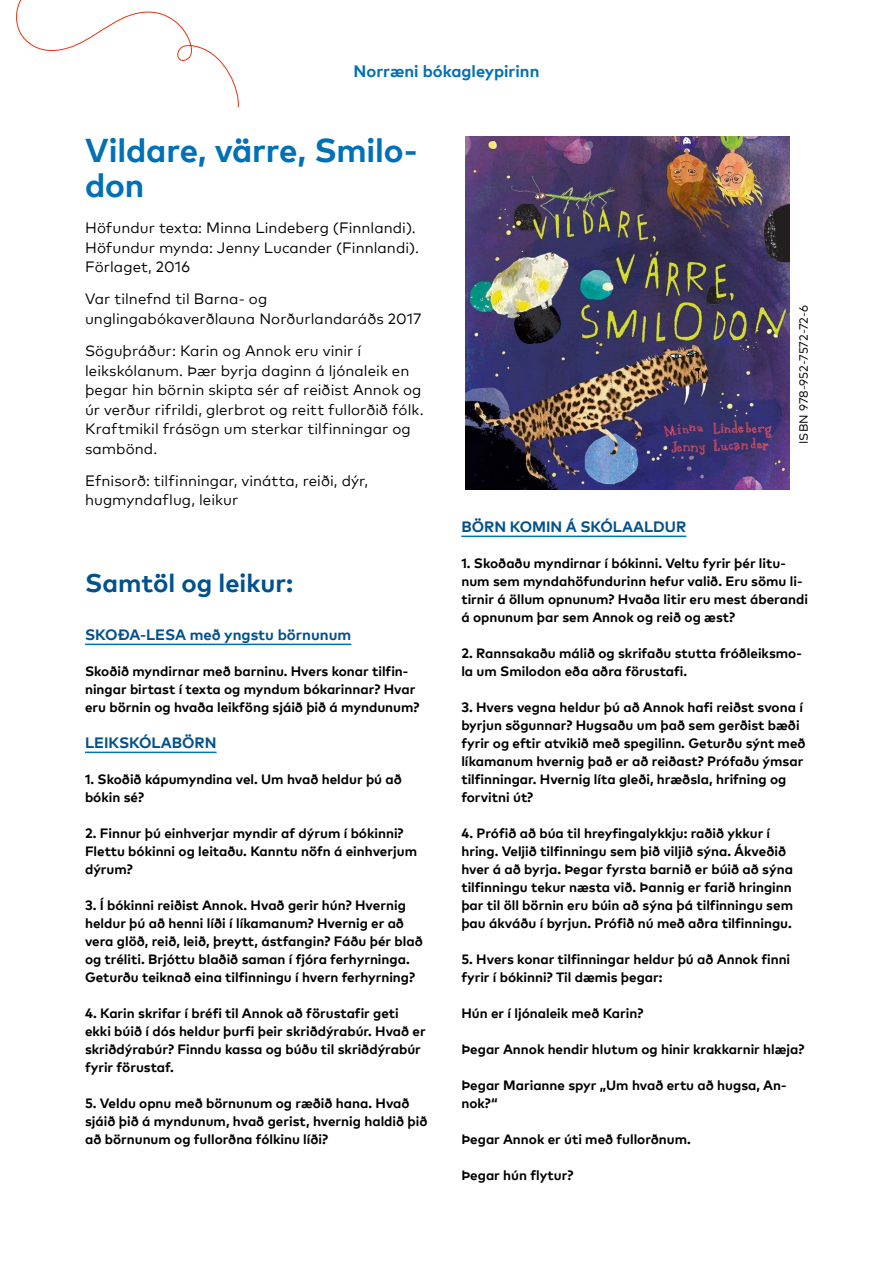
<style>
.page{position:relative;width:893px;height:1263px;background:#fff}
.page>*{position:absolute;margin:0;border:0;box-sizing:border-box;transform-origin:0 0}
.t1{font:700 33px/34.5px "Mark Pro";letter-spacing:-.005em;color:#0070b7}
.t2{font:700 25.5px "Mark Pro";color:#00518d}
.Header_txt{font:700 16.5px "Mark Pro";color:#0070b7}
.P_10{font:15px/19.5px "Mark Pro";letter-spacing:.005em;color:#000}
.P_10_space{font:15px "Mark Pro";letter-spacing:.005em;color:#000}
.Alleviivattu_väliotsikko{font:700 15px "Mark Pro";color:#00518d}
.P_9_12_bold_space{font:700 13.5px/18px "Mark Pro";color:#000}
.ISBN{font:12px "Mark Pro";color:#000}
</style>
<div class="page">
<hr style="left:85px;top:644px;width:266px;height:1px;background:#0070b7">
<hr style="left:85px;top:752px;width:132px;height:1px;background:#0070b7">
<hr style="left:461px;top:536px;width:225px;height:1px;background:#0070b7">
<svg style="left:16px;top:0;width:223px;height:108px"></svg>
<img style="left:465px;top:137px;width:324px;height:352px">
<p class="Header_txt" style="left:353px;top:58px;width:187px">Norræni bókagleypirinn</p>
<h1 class="t1" style="left:85px;top:130px;width:334px">Vildare, värre, Smilo&shy;don</h1>
<p class="P_10_space" style="left:85px;top:217px;width:332px">Höfundur texta: Minna Lindeberg (Finnlandi).</p>
<p class="P_10_space" style="left:85px;top:236px;width:335px">Höfundur mynda: Jenny Lucander (Finnlandi).</p>
<p class="P_10" style="left:85px;top:256px;width:106px">Förlaget, 2016</p>
<p class="P_10" style="left:85px;top:288px;width:338px">Var tilnefnd til Barna- og unglingabókaverðlauna Norðurlandaráðs 2017</p>
<p class="P_10" style="left:85px;top:340px;width:340px">Söguþráður: Karin og Annok eru vinir í leikskólanum. Þær byrja daginn á ljónaleik en þegar hin börnin skipta sér af reiðist Annok og úr verður rifrildi, glerbrot og reitt fullorðið fólk.<br>Kraftmikil frásögn um sterkar tilfinningar og sambönd.</p>
<p class="P_10" style="left:85px;top:470px;width:285px">Efnisorð: tilfinningar, vinátta, reiði, dýr, hugmyndaflug, leikur</p>
<p class="ISBN" style="left:795px;top:444px;width:140px;rotate:-90deg">ISBN 978-952-7572-72-6</p>
<h2 class="t2" style="left:85px;top:564px;width:210px">Samtöl og leikur:</h2>
<p class="Alleviivattu_väliotsikko" style="left:85px;top:623px;width:268px">SKOÐA-LESA með yngstu börnunum</p>
<p class="P_9_12_bold_space" style="left:85px;top:661px;width:336px">Skoðið myndirnar með barninu. Hvers konar tilfin&shy;ningar birtast í texta og myndum bókarinnar? Hvar eru börnin og hvaða leikföng sjáið þið á myndunum?</p>
<p class="Alleviivattu_väliotsikko" style="left:85px;top:731px;width:133px">LEIKSKÓLABÖRN</p>
<p class="P_9_12_bold_space" style="left:85px;top:769px;width:318px">1. Skoðið kápumyndina vel. Um hvað heldur þú að bókin sé?</p>
<p class="P_9_12_bold_space" style="left:85px;top:823px;width:334px">2. Finnur þú einhverjar myndir af dýrum í bókinni?<br>Flettu bókinni og leitaðu. Kanntu nöfn á einhverjum dýrum?</p>
<p class="P_9_12_bold_space" style="left:85px;top:895px;width:339px">3. Í bókinni reiðist Annok. Hvað gerir hún? Hvernig heldur þú að henni líði í líkamanum? Hvernig er að vera glöð, reið, leið, þreytt, ástfangin? Fáðu þér blað og tréliti. Brjóttu blaðið saman í fjóra ferhyrninga.<br>Geturðu teiknað eina tilfinningu í hvern ferhyrning?</p>
<p class="P_9_12_bold_space" style="left:85px;top:1003px;width:342px">4. Karin skrifar í bréfi til Annok að förustafir geti ekki búið í dós heldur þurfi þeir skriðdýrabúr. Hvað er skriðdýrabúr? Finndu kassa og búðu til skriðdýrabúr fyrir förustaf.</p>
<p class="P_9_12_bold_space" style="left:85px;top:1093px;width:344px">5. Veldu opnu með börnunum og ræðið hana. Hvað sjáið þið á myndunum, hvað gerist, hvernig haldið þið að börnunum og fullorðna fólkinu líði?</p>
<p class="Alleviivattu_väliotsikko" style="left:461px;top:515px;width:226px">BÖRN KOMIN Á SKÓLAALDUR</p>
<p class="P_9_12_bold_space" style="left:461px;top:553px;width:348px">1. Skoðaðu myndirnar í bókinni. Veltu fyrir þér litu&shy;num sem myndahöfundurinn hefur valið. Eru sömu li&shy;tirnir á öllum opnunum? Hvaða litir eru mest áberandi á opnunum þar sem Annok og reið og æst?</p>
<p class="P_9_12_bold_space" style="left:461px;top:643px;width:342px">2. Rannsakaðu málið og skrifaðu stutta fróðleiksmo&shy;la um Smilodon eða aðra förustafi.</p>
<p class="P_9_12_bold_space" style="left:461px;top:697px;width:346px">3. Hvers vegna heldur þú að Annok hafi reiðst svona í byrjun sögunnar? Hugsaðu um það sem gerðist bæði fyrir og eftir atvikið með spegilinn. Geturðu sýnt með líkamanum hvernig það er að reiðast? Prófaðu ýmsar tilfinningar. Hvernig líta gleði, hræðsla, hrifning og forvitni út?</p>
<p class="P_9_12_bold_space" style="left:461px;top:823px;width:333px">4. Prófið að búa til hreyfingalykkju: raðið ykkur í hring. Veljið tilfinningu sem þið viljið sýna. Ákveðið hver á að byrja. Þegar fyrsta barnið er búið að sýna tilfinningu tekur næsta við. Þannig er farið hringinn þar til öll börnin eru búin að sýna þá tilfinningu sem þau ákváðu í byrjun. Prófið nú með aðra tilfinningu.</p>
<p class="P_9_12_bold_space" style="left:461px;top:949px;width:330px">5. Hvers konar tilfinningar heldur þú að Annok finni fyrir í bókinni? Til dæmis þegar:</p>
<p class="P_9_12_bold_space" style="left:461px;top:1003px;width:184px">Hún er í ljónaleik með Karin?</p>
<p class="P_9_12_bold_space" style="left:461px;top:1039px;width:345px">Þegar Annok hendir hlutum og hinir krakkarnir hlæja?</p>
<p class="P_9_12_bold_space" style="left:461px;top:1075px;width:327px">Þegar Marianne spyr „Um hvað ertu að hugsa, An&shy;nok?“</p>
<p class="P_9_12_bold_space" style="left:461px;top:1129px;width:231px">Þegar Annok er úti með fullorðnum.</p>
<p class="P_9_12_bold_space" style="left:461px;top:1165px;width:114px">Þegar hún flytur?</p>
</div>
